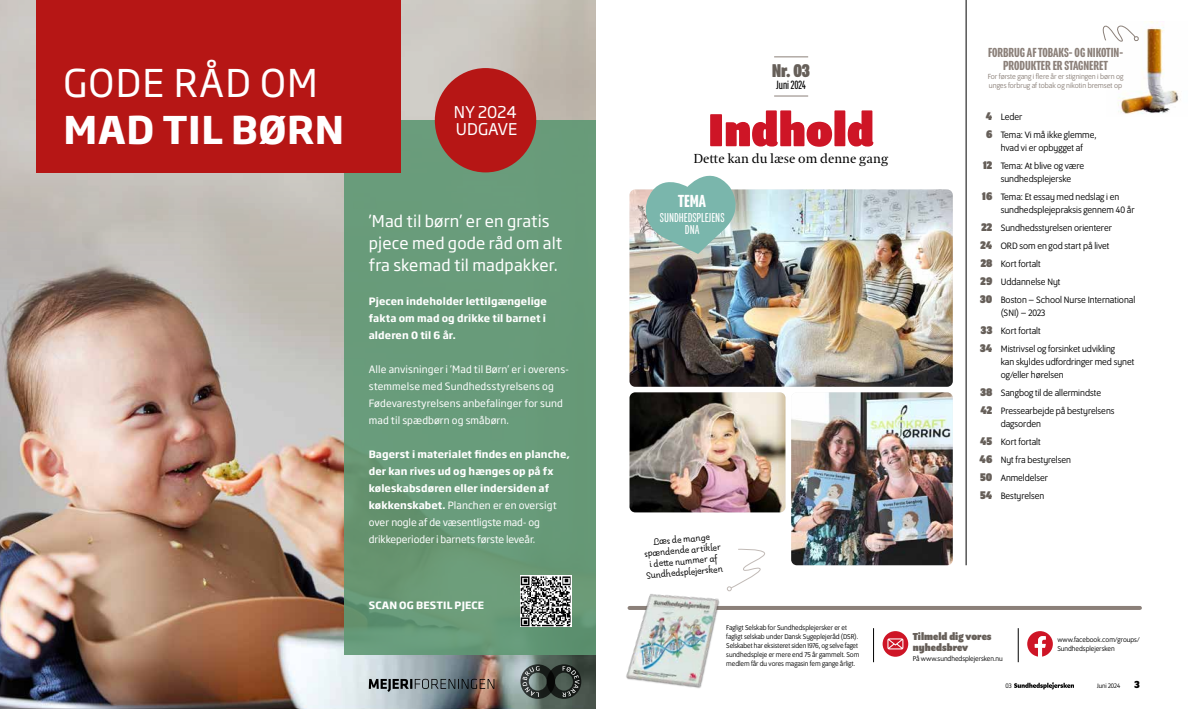
<style>
.page{position:relative;width:1191px;height:709px;background:#fff}
.page>*{position:absolute;margin:0;border:0;box-sizing:border-box;transform-origin:0 0}
.t1{font:900 50px "Program OT";color:#ce1526}
.t2{font:700 37.8px "Soho Gothic Pro";letter-spacing:.015em;color:#fff}
.t3{font:37.8px "Soho Gothic Pro";letter-spacing:.035em;color:#fff}
.t4{font:900 20px "Program Nar OT";color:#665f59}
.t5{font:500 18.9px "Program Nar OT";color:#fff}
.t6{font:16px/22px "Soho Gothic Pro";letter-spacing:.01em;color:#fff}
.t7{font:500 14.2px/13px "Program Nar OT";color:#8b8079;text-align:center}
.t8{font:14px/12px "Program Nar OT";color:#fff;text-align:center}
.t9{font:13px "Coranto 2";color:#000}
.t10{font:13px "Program Nar OT";color:#000}
.t11{font:11px/11px "Pauline";color:#000;text-align:center}
.t12{font:700 11px "Program OT";color:#000}
.t13{font:900 10.9px/10.9px "Program OT";color:#665f59}
.t14{font:10px/18px "Program OT";color:#000}
.t15{font:700 10px/17px "Soho Gothic Pro";letter-spacing:.01em;color:#fff;text-align:justify}
.t16{font:10px/17px "Soho Gothic Pro";letter-spacing:.01em;color:#fff}
.t17{font:8px/9px "Program OT";color:#8b8079}
.t18{font:7.5px/9px "Program OT";color:#000}
.t19{font:7px "Program OT";color:#000}
.s1{font-weight:400}
.s2{font-weight:900;font-size:12px;color:#665f59}
</style>
<div class="page">
<img style="left:0;top:510px;width:595px;height:199px">
<img style="left:0;top:0;width:595px;height:510px">
<div style="left:344px;top:120px;width:251px;height:534px;background:#689b7a"></div>
<img style="left:520px;top:575px;width:51px;height:51px">
<div style="left:36px;top:0;width:364px;height:172px;background:#b61615"></div>
<div style="left:435px;top:68px;width:101px;height:104px;background:#b61615;border-radius:50%"></div>
<svg style="left:369px;top:678px;width:125px;height:14px"></svg>
<svg style="left:520px;top:664px;width:61px;height:35px"></svg>
<img style="left:1118px;top:22px;width:63px;height:92px">
<hr style="left:774px;top:57px;width:34px;height:1px;background:#8b8079">
<hr style="left:774px;top:96px;width:34px;height:1px;background:#8b8079">
<img style="left:629px;top:189px;width:323px;height:198px">
<img style="left:791px;top:392px;width:161px;height:173px">
<img style="left:629px;top:392px;width:156px;height:120px">
<hr style="left:629px;top:606px;width:511px;height:4px;background:#8b8079">
<hr style="left:966px;top:0;width:1px;height:565px;background:#000">
<hr style="left:873px;top:628px;width:1px;height:34px;background:#000">
<hr style="left:1018px;top:628px;width:1px;height:34px;background:#000">
<svg style="left:1027px;top:631px;width:25px;height:25px"></svg>
<svg style="left:882px;top:631px;width:26px;height:25px"></svg>
<svg style="left:887px;top:638px;width:16px;height:11px"></svg>
<svg style="left:736px;top:548px;width:29px;height:38px"></svg>
<img style="left:595px;top:582px;width:141px;height:127px">
<svg style="left:1102px;top:22px;width:38px;height:20px"></svg>
<svg style="left:638px;top:175px;width:108px;height:79px"></svg>
<svg style="left:1014px;top:682px;width:60px;height:7px"></svg>
<h2 class="t3" style="left:63px;top:54px;width:256px">GODE RÅD OM</h2>
<h2 class="t2" style="left:63px;top:100px;width:282px">MAD TIL BØRN</h2>
<h3 class="t6" style="left:454px;top:102px;width:65px;line-height:17.5px">NY 2024<br>UDGAVE</h3>
<h3 class="t6" style="left:369px;top:209px;width:195px">’Mad til børn’ er en gratis pjece med gode råd om alt fra skemad til madpakker.</h3>
<p class="t15" style="left:369px;top:292px;width:180px">Pjecen indeholder lettilgængelige fakta om mad og drikke til barnet i alderen 0 til 6 år.</p>
<p class="t16" style="left:369px;top:360px;width:202px">Alle anvisninger i ’Mad til Børn’ er i overens&shy;stemmelse med Sundhedsstyrelsens og Fødevarestyrelsens anbefalinger for sund mad til spædbørn og småbørn.</p>
<p class="t15" style="left:369px;top:445px;width:203px;text-align:left">Bagerst i materialet findes en planche, der kan rives ud og hænges op på fx køleskabsdøren eller indersiden af køkkenskabet. <span class="s1">Planchen er en oversigt over nogle af de væsentligste mad- og drikkeperioder i barnets første leveår.</span></p>
<p class="t15" style="left:369px;top:596px;width:117px">SCAN OG BESTIL PJECE</p>
<h3 class="t4" style="left:772px;top:59px;width:39px">Nr. 03</h3>
<h3 class="t10" style="left:776px;top:78px;width:31px">Juni 2024</h3>
<h1 class="t1" style="left:708px;top:101px;width:167px">Indhold</h1>
<h3 class="t9" style="left:694px;top:151px;width:196px">Dette kan du læse om denne gang</h3>
<h3 class="t5" style="left:678px;top:191px;width:29px">TEMA</h3>
<h3 class="t8" style="left:660px;top:212px;width:66px">SUNDHEDSPLEJENS<br>DNA</h3>
<p class="t11" style="left:643px;top:538px;width:78px;rotate:-5deg">Læs de mange spændende artikler i dett e nummer af<br>Sundhedsplejersken</p>
<p class="t18" style="left:726px;top:623px;width:135px">Fagligt Selskab for Sundhedsplejersker er et fagligt selskab under Dansk Sygeplejeråd (DSR).<br>Selskabet har eksisteret siden 1976, og selve faget sundhedspleje er mere end 75 år gammelt. Som medlem får du vores magasin fem gange årligt.</p>
<h3 class="t7" style="left:988px;top:46px;width:136px">FORBRUG AF TOBAKS- OG NIKOTIN-<br>PRODUKTER ER STAGNERET</h3>
<p class="t17" style="left:987px;top:72px;width:137px">For første gang i flere år er stigningen i børn og unges forbrug af tobak og nikotin bremset op</p>
<p class="t14" style="left:986px;top:108px;width:112px"><span class="s2">4</span> Leder<br><span class="s2">6</span> Tema: Vi må ikke glemme,</p>
<p class="t14" style="left:983px;top:139px;width:102px;text-align:right">hvad vi er opbygget af<br><span class="s2">12</span> Tema: At blive og være</p>
<p class="t14" style="left:982px;top:170px;width:139px;text-indent:18px">sundhedsplejerske<br><span class="s2">16</span> Tema: Et essay med nedslag i en</p>
<p class="t14" style="left:980px;top:201px;width:156px;text-indent:21px">sundhedsplejepraksis gennem 40 år<br><span class="s2">22</span> Sundhedsstyrelsen orienterer<br><span class="s2">24</span> ORD som en god start på livet<br><span class="s2">28</span> Kort fortalt<br><span class="s2">29</span> Uddannelse Nyt<br><span class="s2">30</span> Boston – School Nurse International</p>
<p class="t14" style="left:980px;top:304px;width:136px;text-indent:21px">(SNI) – 2023<br><span class="s2">33</span> Kort fortalt<br><span class="s2">34</span> Mistrivsel og forsinket udvikling</p>
<p class="t14" style="left:1000px;top:355px;width:135px;line-height:13px">kan skyldes udfordringer med synet og/eller hørelsen</p>
<p class="t14" style="left:980px;top:384px;width:136px"><span class="s2">38</span> Sangbog til de allermindste<br><span class="s2">42</span> Pressearbejde på bestyrelsens</p>
<p class="t14" style="left:979px;top:415px;width:93px;text-indent:21px">dagsorden<br><span class="s2">45</span> Kort fortalt<br><span class="s2">46</span> Nyt fra bestyrelsen<br><span class="s2">50</span> Anmeldelser<br><span class="s2">54</span> Bestyrelsen</p>
<p class="t13" style="left:913px;top:630px;width:80px">Tilmeld dig vores nyhedsbrev</p>
<p class="t18" style="left:913px;top:654px;width:92px">På www.sundhedsplejersken.nu</p>
<p class="t18" style="left:1057px;top:635px;width:84px">www.facebook.com/groups/<br>Sundhedsplejersken</p>
<p class="t19" style="left:1005px;top:681px;width:8px">03</p>
<p class="t19" style="left:1097px;top:681px;width:25px">Juni 2024</p>
<p class="t12" style="left:1134px;top:678px;width:7px">3</p>
</div>
